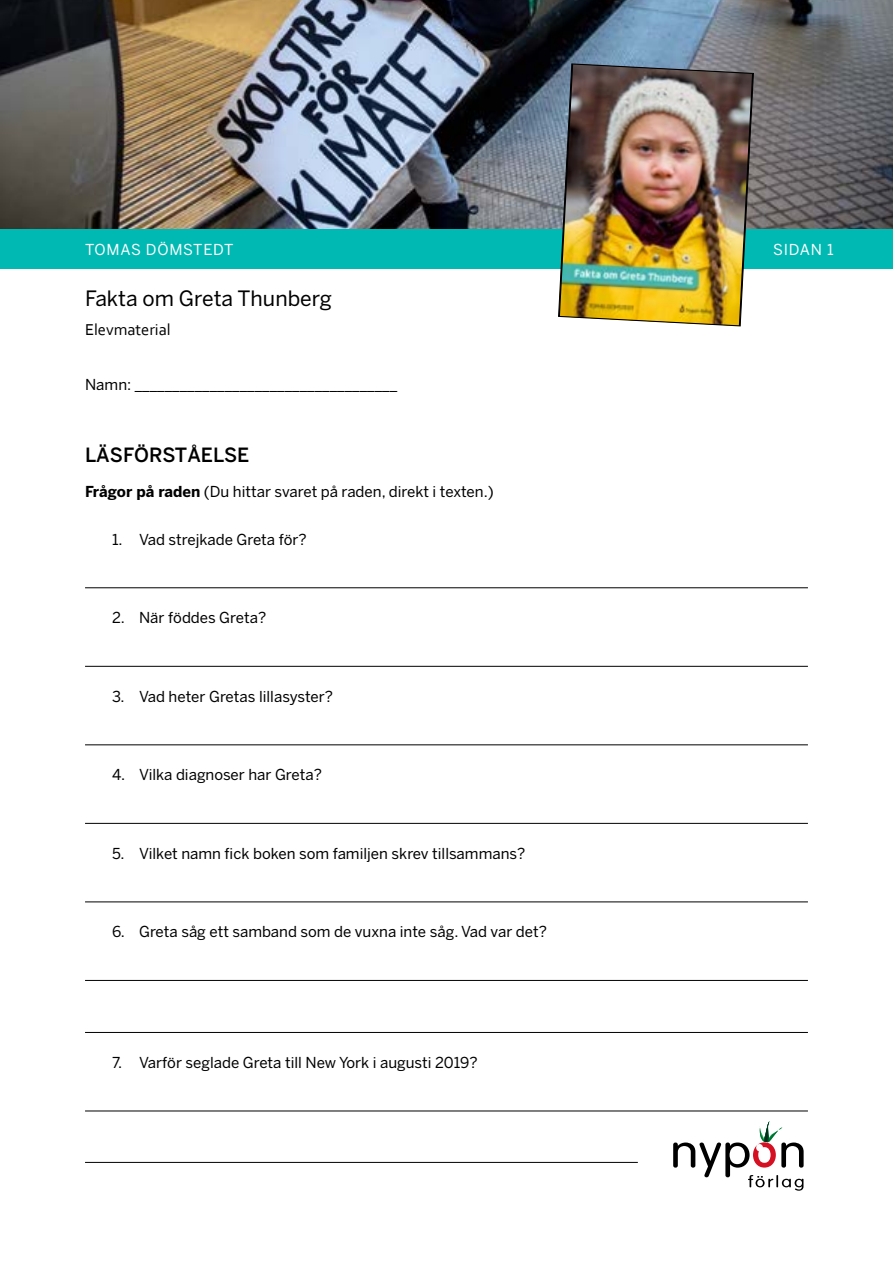
<style>
.page{position:relative;width:893px;height:1263px;background:#fff}
.page>*{position:absolute;margin:0;border:0;box-sizing:border-box;transform-origin:0 0}
.t1{font:21px "Benton Sans";color:#000}
.t2{font:500 19.5px "Benton Sans";color:#000}
.t3{font:16.5px "Corbel";color:#000}
.t4{font:15px "Benton Sans";color:#000}
.t5{font:15px "Benton Sans";letter-spacing:.05em;color:#fff}
.s1{font-weight:700}
</style>
<div class="page">
<div style="left:0;top:229px;width:893px;height:40px;background:#00b9b2"></div>
<svg style="left:673px;top:1121px;width:131px;height:70px"></svg>
<img style="left:0;top:0;width:893px;height:229px">
<img style="left:557px;top:63px;width:197px;height:264px">
<hr style="left:85px;top:587px;width:723px;height:1px;background:#000">
<hr style="left:85px;top:666px;width:723px;height:1px;background:#000">
<hr style="left:85px;top:744px;width:723px;height:1px;background:#000">
<hr style="left:85px;top:823px;width:723px;height:1px;background:#000">
<hr style="left:85px;top:901px;width:723px;height:1px;background:#000">
<hr style="left:85px;top:980px;width:723px;height:1px;background:#000">
<hr style="left:85px;top:1032px;width:723px;height:1px;background:#000">
<hr style="left:85px;top:1110px;width:723px;height:1px;background:#000">
<hr style="left:85px;top:1162px;width:553px;height:1px;background:#000">
<p class="t5" style="left:85px;top:241px;width:150px">TOMAS DÖMSTEDT</p>
<p class="t5" style="left:773px;top:241px;width:62px">SIDAN 1</p>
<h1 class="t1" style="left:85px;top:286px;width:248px">Fakta om Greta Thunberg</h1>
<p class="t3" style="left:85px;top:320px;width:87px">Elevmaterial</p>
<p class="t4" style="left:85px;top:376px;width:314px">Namn: ___________________________________</p>
<h2 class="t2" style="left:85px;top:443px;width:166px">LÄSFÖRSTÅELSE</h2>
<p class="t4" style="left:85px;top:483px;width:410px"><span class="s1">Frågor på raden</span> (Du hittar svaret på raden, direkt i texten.)</p>
<p class="t4" style="left:112px;top:530px;width:196px">1. Vad strejkade Greta för?</p>
<p class="t4" style="left:112px;top:609px;width:156px">2. När föddes Greta?</p>
<p class="t4" style="left:112px;top:687px;width:223px">3. Vad heter Gretas lillasyster?</p>
<p class="t4" style="left:112px;top:766px;width:211px">4. Vilka diagnoser har Greta?</p>
<p class="t4" style="left:112px;top:845px;width:415px">5. Vilket namn fick boken som familjen skrev tillsammans?</p>
<p class="t4" style="left:112px;top:923px;width:436px">6. Greta såg ett samband som de vuxna inte såg. Vad var det?</p>
<p class="t4" style="left:112px;top:1054px;width:367px">7. Varför seglade Greta till New York i augusti 2019?</p>
</div>
